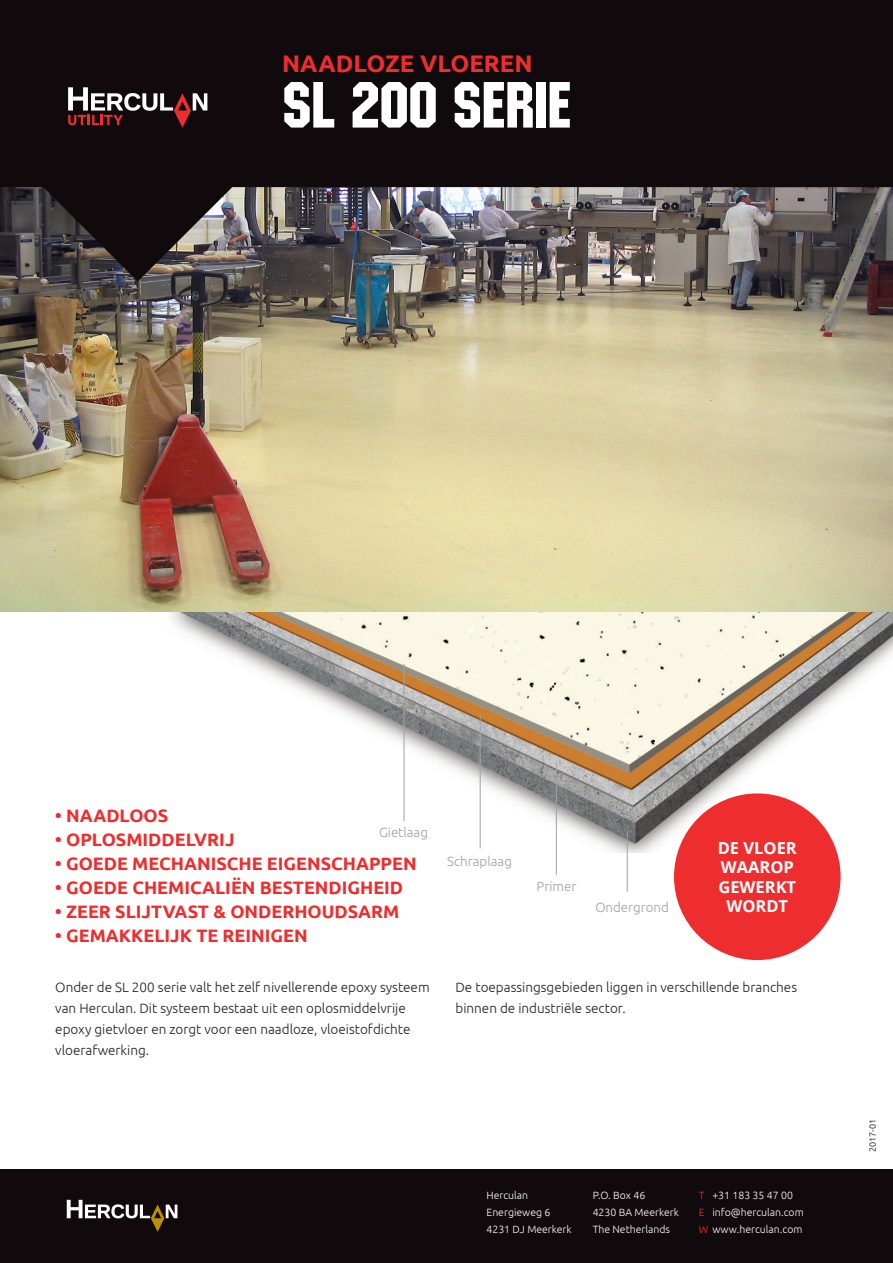
<style>
.page{position:relative;width:893px;height:1263px;background:#fff}
.page>*{position:absolute;margin:0;border:0;box-sizing:border-box;transform-origin:0 0}
.titel_wit_voorzijde{font:64.5px "Machine IT Cby BT";letter-spacing:-.01em;color:#fff}
.boventitel_rood_voor{font:700 24px "Ubuntu";color:#ee2d2e}
.opsommingen_rood_12{font:700 18px "Ubuntu";color:#ee2d2e}
.kopjes_in_gouden_bol{font:700 16.5px/19.5px "Open Sans";color:#fff;text-align:center}
.plat_linkslijnend_9{font:300 13.5px/21px "Ubuntu";color:#231f20}
.laagbeschrijving_vlo{font:300 13.35px "Ubuntu";color:#a0a1a5}
.t1{font:300 10.5px "Ubuntu";color:#fff}
.plat_linkslijnend_9-2{font:300 9px "Ubuntu";color:#110a0c}
.s1{color:#ee2d2e}
</style>
<div class="page">
<img style="left:104px;top:611px;width:789px;height:241px">
<img style="left:0;top:282px;width:893px;height:329px">
<svg style="left:0;top:0;width:893px;height:282px;background:#2c2628"></svg>
<svg style="left:68px;top:87px;width:139px;height:41px"></svg>
<div style="left:0;top:1169px;width:893px;height:94px;background:#110a0c"></div>
<svg style="left:67px;top:1200px;width:110px;height:32px"></svg>
<div style="left:674px;top:793px;width:167px;height:167px;background:#ee2d2e;border-radius:50%"></div>
<hr style="left:404px;top:664px;width:1px;height:157px;background:#a0a1a5">
<hr style="left:556px;top:763px;width:1px;height:112px;background:#a0a1a5">
<hr style="left:480px;top:714px;width:1px;height:134px;background:#a0a1a5">
<hr style="left:627px;top:831px;width:1px;height:61px;background:#a0a1a5">
<p class="boventitel_rood_voor" style="left:282px;top:49px;width:252px">NAADLOZE VLOEREN</p>
<p class="titel_wit_voorzijde" style="left:282px;top:66px;width:291px">SL 200 SERIE</p>
<p class="opsommingen_rood_12" style="left:55px;top:804px;width:115px">• NAADLOOS</p>
<p class="opsommingen_rood_12" style="left:55px;top:828px;width:181px">• OPLOSMIDDELVRIJ</p>
<p class="opsommingen_rood_12" style="left:55px;top:852px;width:363px">• GOEDE MECHANISCHE EIGENSCHAPPEN</p>
<p class="opsommingen_rood_12" style="left:55px;top:876px;width:349px">• GOEDE CHEMICALIËN BESTENDIGHEID</p>
<p class="opsommingen_rood_12" style="left:55px;top:900px;width:346px">• ZEER SLIJTVAST &amp; ONDERHOUDSARM</p>
<p class="opsommingen_rood_12" style="left:55px;top:924px;width:254px">• GEMAKKELIJK TE REINIGEN</p>
<p class="laagbeschrijving_vlo" style="left:379px;top:824px;width:50px">Gietlaag</p>
<p class="laagbeschrijving_vlo" style="left:447px;top:853px;width:66px">Schraplaag</p>
<p class="laagbeschrijving_vlo" style="left:536px;top:878px;width:41px">Primer</p>
<p class="laagbeschrijving_vlo" style="left:595px;top:899px;width:75px">Ondergrond</p>
<p class="kopjes_in_gouden_bol" style="left:718px;top:837px;width:81px">DE VLOER<br>WAAROP<br>GEWERKT<br>WORDT</p>
<p class="plat_linkslijnend_9" style="left:55px;top:977px;width:376px">Onder de SL 200 serie valt het zelf nivellerende epoxy systeem van Herculan. Dit systeem bestaat uit een oplosmiddelvrije epoxy gietvloer en zorgt voor een naadloze, vloeistofdichte vloerafwerking.</p>
<p class="plat_linkslijnend_9" style="left:455px;top:977px;width:343px">De toepassingsgebieden liggen in verschillende branches binnen de industriële sector.</p>
<p class="t1" style="left:486px;top:1189px;width:43px">Herculan</p>
<p class="t1" style="left:486px;top:1206px;width:65px">Energieweg 6</p>
<p class="t1" style="left:486px;top:1222px;width:87px">4231 DJ Meerkerk</p>
<p class="t1" style="left:593px;top:1189px;width:54px">P.O. Box 46</p>
<p class="t1" style="left:593px;top:1206px;width:88px">4230 BA Meerkerk</p>
<p class="t1" style="left:593px;top:1222px;width:79px">The Netherlands</p>
<p class="t1" style="left:699px;top:1189px;width:96px"><span class="s1">T</span> +31 183 35 47 00</p>
<p class="t1" style="left:699px;top:1206px;width:106px"><span class="s1">E</span> info@herculan.com</p>
<p class="t1" style="left:699px;top:1222px;width:105px"><span class="s1">W</span> www.herculan.com</p>
<p class="plat_linkslijnend_9-2" style="left:867px;top:1152px;width:34px;rotate:-90deg">2017-01</p>
</div>
